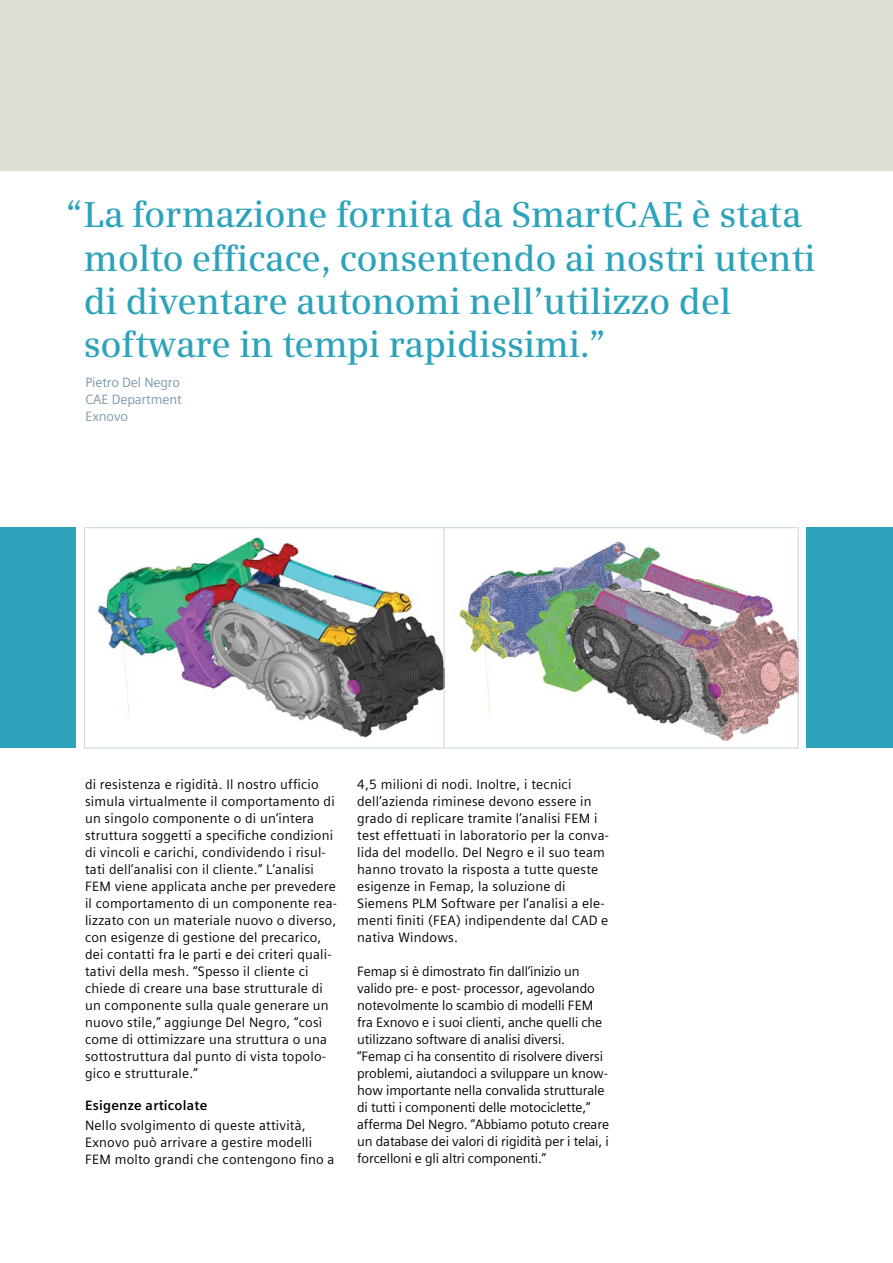
<style>
.page{position:relative;width:893px;height:1263px;background:#fff}
.page>*{position:absolute;margin:0;border:0;box-sizing:border-box;transform-origin:0 0}
.t1{font:600 36px/43.2px "Siemens Serif";letter-spacing:-.01em;color:#2ca3bb}
.t2{font:13.5px/17px "Siemens Sans Global";letter-spacing:.015em;color:#000}
.t3{font:13.5px/17px "Siemens Sans Global";letter-spacing:-.01em;color:#000}
.t4{font:13.5px/17px "Siemens Sans Global";letter-spacing:-.01em;color:#7b99a9;text-align:justify}
.t5{font:700 13.5px "Siemens Sans Global";letter-spacing:.015em;color:#000}
</style>
<div class="page">
<div style="left:0;top:0;width:893px;height:170px;background:#dfded4"></div>
<img style="left:444px;top:534px;width:352px;height:212px">
<div style="left:438px;top:527px;width:360px;height:221px;border:1px solid #c7d6de"></div>
<div style="left:807px;top:528px;width:86px;height:220px;background:#2ca3bb"></div>
<div style="left:0;top:528px;width:75px;height:220px;background:#2ca3bb"></div>
<img style="left:98px;top:530px;width:344px;height:216px">
<div style="left:84px;top:527px;width:360px;height:221px;border:1px solid #c7d6de"></div>
<h1 class="t1" style="left:84px;top:193px;width:733px;text-indent:-18px">“La formazione fornita da SmartCAE è stata molto efficace, consentendo ai nostri utenti di diventare autonomi nell’utilizzo del software in tempi rapidissimi.”</h1>
<p class="t4" style="left:85px;top:374px;width:98px">Pietro Del Negro CAE Department Exnovo</p>
<p class="t2" style="left:85px;top:776px;width:254px">di resistenza e rigidità. Il nostro ufficio simula virtualmente il comportamento di un singolo componente o di un’intera struttura soggetti a specifiche condizioni di vincoli e carichi, condividendo i risul&shy;tati dell’analisi con il cliente.” L’analisi FEM viene applicata anche per prevedere il comportamento di un componente rea&shy;lizzato con un materiale nuovo o diverso, con esigenze di gestione del precarico, dei contatti fra le parti e dei criteri quali&shy;tativi della mesh. “Spesso il cliente ci chiede di creare una base strutturale di un componente sulla quale generare un nuovo stile,” aggiunge Del Negro, “così come di ottimizzare una struttura o una sottostruttura dal punto di vista topolo&shy;gico e strutturale.”</p>
<p class="t5" style="left:85px;top:1095px;width:124px">Esigenze articolate</p>
<p class="t2" style="left:85px;top:1116px;width:251px">Nello svolgimento di queste attività,<br>Exnovo può arrivare a gestire modelli<br>FEM molto grandi che contengono fino a</p>
<p class="t2" style="left:357px;top:776px;width:253px">4,5 milioni di nodi. Inoltre, i tecnici dell’azienda riminese devono essere in grado di replicare tramite l’analisi FEM i test effettuati in laboratorio per la conva&shy;lida del modello. Del Negro e il suo team hanno trovato la risposta a tutte queste esigenze in Femap, la soluzione di Siemens PLM Software per l’analisi a ele&shy;menti finiti (FEA) indipendente dal CAD e nativa Windows.</p>
<p class="t3" style="left:357px;top:963px;width:253px">Femap si è dimostrato fin dall’inizio un valido pre- e post- processor, agevolando notevolmente lo scambio di modelli FEM fra Exnovo e i suoi clienti, anche quelli che utilizzano software di analisi diversi. “Femap ci ha consentito di risolvere diversi problemi, aiutandoci a sviluppare un know&shy;how importante nella convalida strutturale di tutti i componenti delle motociclette,” afferma Del Negro. “Abbiamo potuto creare un database dei valori di rigidità per i telai, i forcelloni e gli altri componenti.”</p>
</div>
